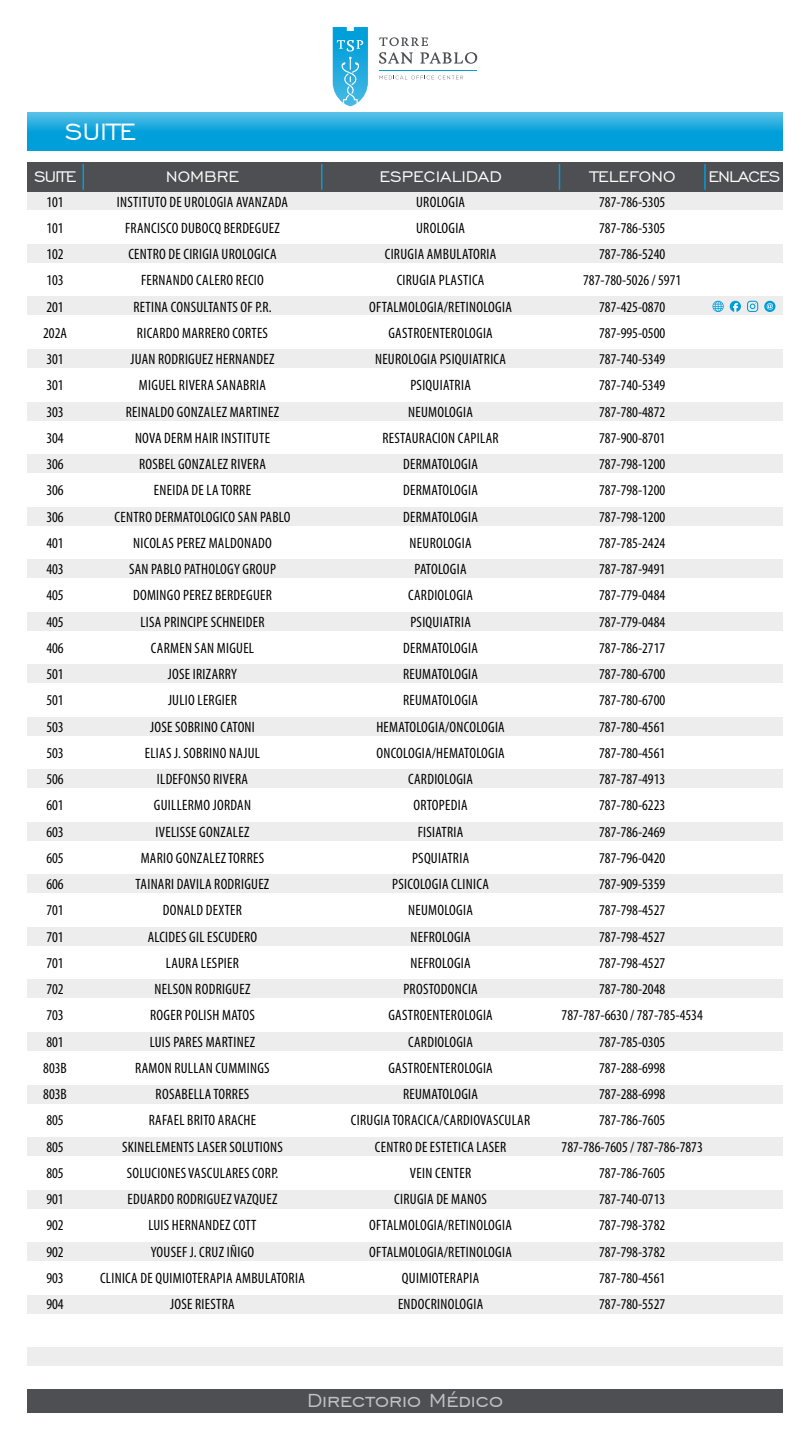
<style>
.page{position:relative;width:810px;height:1440px;background:#fff}
.page>*{position:absolute;margin:0;border:0;box-sizing:border-box;transform-origin:0 0}
.t1{font:30px "Engravers Gothic BT";color:#fff}
.t2{font:24px "Engravers Gothic BT";color:#c1c1c3}
.t3{font:19.5px "Engravers Gothic BT";color:#fff}
.t4{font:19.5px "Engravers Gothic BT";letter-spacing:-.05em;color:#fff}
.t5{font:condensed 15px/26.2px "Myriad Pro";letter-spacing:.02em;color:#000;text-align:center}
.t6{font:condensed 15px/26.2px "Myriad Pro";color:#000;text-align:center}
</style>
<div class="page">
<div style="left:27px;top:192px;width:756px;height:18px;background:#ededee"></div>
<div style="left:27px;top:244px;width:756px;height:19px;background:#ededee"></div>
<div style="left:27px;top:297px;width:756px;height:18px;background:#ededee"></div>
<div style="left:27px;top:349px;width:756px;height:19px;background:#ededee"></div>
<div style="left:27px;top:402px;width:756px;height:18px;background:#ededee"></div>
<div style="left:27px;top:454px;width:756px;height:19px;background:#ededee"></div>
<div style="left:27px;top:507px;width:756px;height:19px;background:#ededee"></div>
<div style="left:27px;top:559px;width:756px;height:19px;background:#ededee"></div>
<div style="left:27px;top:612px;width:756px;height:19px;background:#ededee"></div>
<div style="left:27px;top:664px;width:756px;height:19px;background:#ededee"></div>
<div style="left:27px;top:717px;width:756px;height:19px;background:#ededee"></div>
<div style="left:27px;top:769px;width:756px;height:19px;background:#ededee"></div>
<div style="left:27px;top:822px;width:756px;height:19px;background:#ededee"></div>
<div style="left:27px;top:875px;width:756px;height:18px;background:#ededee"></div>
<div style="left:27px;top:927px;width:756px;height:19px;background:#ededee"></div>
<div style="left:27px;top:980px;width:756px;height:18px;background:#ededee"></div>
<div style="left:27px;top:1032px;width:756px;height:19px;background:#ededee"></div>
<div style="left:27px;top:1085px;width:756px;height:18px;background:#ededee"></div>
<div style="left:27px;top:1137px;width:756px;height:19px;background:#ededee"></div>
<div style="left:27px;top:1190px;width:756px;height:19px;background:#ededee"></div>
<div style="left:27px;top:1242px;width:756px;height:19px;background:#ededee"></div>
<div style="left:27px;top:1295px;width:756px;height:19px;background:#ededee"></div>
<div style="left:27px;top:1347px;width:756px;height:19px;background:#ededee"></div>
<svg style="left:27px;top:113px;width:756px;height:37px;background:#17a8dd"></svg>
<div style="left:27px;top:162px;width:756px;height:30px;background:#4d4f53"></div>
<hr style="left:82px;top:165px;width:2px;height:24px;background:#009fda">
<svg style="left:321px;top:165px;width:1px;height:24px"></svg>
<svg style="left:559px;top:165px;width:1px;height:24px"></svg>
<hr style="left:704px;top:165px;width:2px;height:24px;background:#009fda">
<div style="left:27px;top:1389px;width:756px;height:24px;background:#4d4f53"></div>
<svg style="left:712px;top:301px;width:12px;height:11px"></svg>
<svg style="left:764px;top:301px;width:12px;height:11px"></svg>
<svg style="left:767px;top:303px;width:6px;height:7px"></svg>
<svg style="left:747px;top:301px;width:11px;height:11px"></svg>
<svg style="left:730px;top:301px;width:11px;height:11px"></svg>
<svg style="left:379px;top:76px;width:84px;height:3px"></svg>
<hr style="left:380px;top:70px;width:97px;height:1px;background:#009fda">
<svg style="left:420px;top:52px;width:57px;height:12px"></svg>
<svg style="left:379px;top:37px;width:49px;height:9px"></svg>
<svg style="left:379px;top:52px;width:34px;height:12px"></svg>
<svg style="left:333px;top:27px;width:35px;height:79px;background:#42b7e3"></svg>
<h1 class="t1" style="left:65px;top:115px;width:73px">SUITE</h1>
<h3 class="t3" style="left:34px;top:166px;width:44px">SUITE</h3>
<h3 class="t3" style="left:166px;top:166px;width:75px">NOMBRE</h3>
<h3 class="t3" style="left:380px;top:166px;width:124px">ESPECIALIDAD</h3>
<h3 class="t3" style="left:590px;top:166px;width:87px">TELEFONO</h3>
<h3 class="t4" style="left:708px;top:166px;width:74px">ENLACES</h3>
<p class="t6" style="left:43px;top:188px;width:25px;text-align:left">101<br>101<br>102<br>103<br>201<br>202A<br>301<br>301<br>303<br>304<br>306<br>306<br>306<br>401<br>403<br>405<br>405<br>406<br>501<br>501<br>503<br>503<br>506<br>601<br>603<br>605<br>606<br>701<br>701<br>701<br>702<br>703<br>801<br>803B<br>803B<br>805<br>805<br>805<br>901<br>902<br>902<br>903<br>904</p>
<p class="t5" style="left:100px;top:188px;width:206px">INSTITUTO DE UROLOGIA AVANZADA<br>FRANCISCO DUBOCQ BERDEGUEZ<br>CENTRO DE CIRIGIA UROLOGICA<br>FERNANDO CALERO RECIO<br>RETINA CONSULTANTS OF P.R.<br>RICARDO MARRERO CORTES<br>JUAN RODRIGUEZ HERNANDEZ<br>MIGUEL RIVERA SANABRIA<br>REINALDO GONZALEZ MARTINEZ<br>NOVA DERM HAIR INSTITUTE<br>ROSBEL GONZALEZ RIVERA<br>ENEIDA DE LA TORRE<br>CENTRO DERMATOLOGICO SAN PABLO<br>NICOLAS PEREZ MALDONADO<br>SAN PABLO PATHOLOGY GROUP<br>DOMINGO PEREZ BERDEGUER<br>LISA PRINCIPE SCHNEIDER<br>CARMEN SAN MIGUEL<br>JOSE IRIZARRY<br>JULIO LERGIER<br>JOSE SOBRINO CATONI<br>ELIAS J. SOBRINO NAJUL<br>ILDEFONSO RIVERA<br>GUILLERMO JORDAN<br>IVELISSE GONZALEZ<br>MARIO GONZALEZ TORRES<br>TAINARI DAVILA RODRIGUEZ<br>DONALD DEXTER<br>ALCIDES GIL ESCUDERO<br>LAURA LESPIER<br>NELSON RODRIGUEZ<br>ROGER POLISH MATOS<br>LUIS PARES MARTINEZ<br>RAMON RULLAN CUMMINGS<br>ROSABELLA TORRES<br>RAFAEL BRITO ARACHE<br>SKINELEMENTS LASER SOLUTIONS<br>SOLUCIONES VASCULARES CORP.<br>EDUARDO RODRIGUEZ VAZQUEZ<br>LUIS HERNANDEZ COTT<br>YOUSEF J. CRUZ IÑIGO<br>CLINICA DE QUIMIOTERAPIA AMBULATORIA<br>JOSE RIESTRA</p>
<p class="t5" style="left:351px;top:188px;width:181px">UROLOGIA<br>UROLOGIA<br>CIRUGIA AMBULATORIA<br>CIRUGIA PLASTICA<br>OFTALMOLOGIA/RETINOLOGIA<br>GASTROENTEROLOGIA<br>NEUROLOGIA PSIQUIATRICA<br>PSIQUIATRIA<br>NEUMOLOGIA<br>RESTAURACION CAPILAR<br>DERMATOLOGIA<br>DERMATOLOGIA<br>DERMATOLOGIA<br>NEUROLOGIA<br>PATOLOGIA<br>CARDIOLOGIA<br>PSIQUIATRIA<br>DERMATOLOGIA<br>REUMATOLOGIA<br>REUMATOLOGIA<br>HEMATOLOGIA/ONCOLOGIA<br>ONCOLOGIA/HEMATOLOGIA<br>CARDIOLOGIA<br>ORTOPEDIA<br>FISIATRIA<br>PSQUIATRIA<br>PSICOLOGIA CLINICA<br>NEUMOLOGIA<br>NEFROLOGIA<br>NEFROLOGIA<br>PROSTODONCIA<br>GASTROENTEROLOGIA<br>CARDIOLOGIA<br>GASTROENTEROLOGIA<br>REUMATOLOGIA<br>CIRUGIA TORACICA/CARDIOVASCULAR<br>CENTRO DE ESTETICA LASER<br>VEIN CENTER<br>CIRUGIA DE MANOS<br>OFTALMOLOGIA/RETINOLOGIA<br>OFTALMOLOGIA/RETINOLOGIA<br>QUIMIOTERAPIA<br>ENDOCRINOLOGIA</p>
<p class="t6" style="left:562px;top:188px;width:143px">787-786-5305<br>787-786-5305<br>787-786-5240<br>787-780-5026 / 5971<br>787-425-0870<br>787-995-0500<br>787-740-5349<br>787-740-5349<br>787-780-4872<br>787-900-8701<br>787-798-1200<br>787-798-1200<br>787-798-1200<br>787-785-2424<br>787-787-9491<br>787-779-0484<br>787-779-0484<br>787-786-2717<br>787-780-6700<br>787-780-6700<br>787-780-4561<br>787-780-4561<br>787-787-4913<br>787-780-6223<br>787-786-2469<br>787-796-0420<br>787-909-5359<br>787-798-4527<br>787-798-4527<br>787-798-4527<br>787-780-2048<br>787-787-6630 / 787-785-4534<br>787-785-0305<br>787-288-6998<br>787-288-6998<br>787-786-7605<br>787-786-7605 / 787-786-7873<br>787-786-7605<br>787-740-0713<br>787-798-3782<br>787-798-3782<br>787-780-4561<br>787-780-5527</p>
<h2 class="t2" style="left:307px;top:1387px;width:198px">Directorio Médico</h2>
</div>
